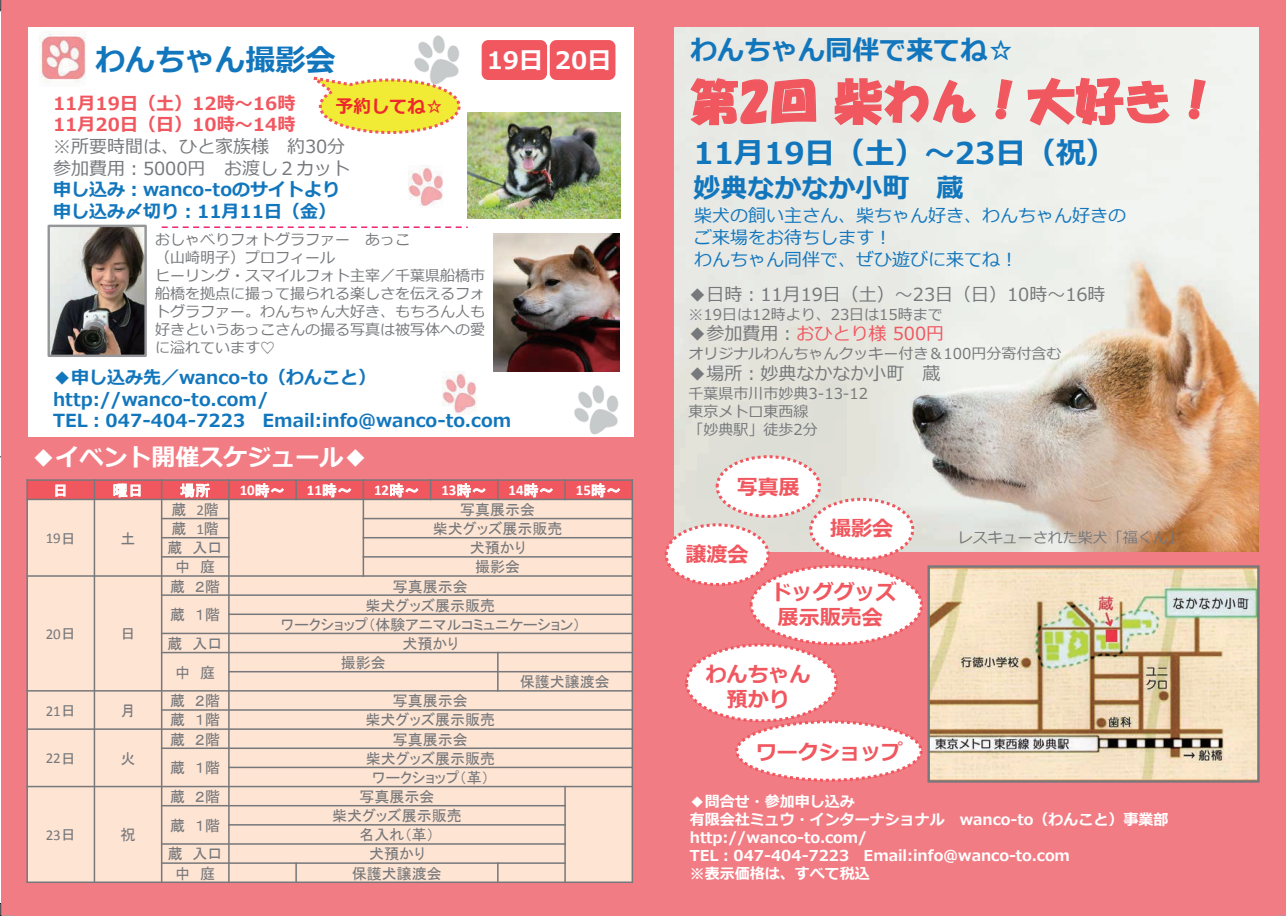
<style>
.page{position:relative;width:1286px;height:916px;background:#fff}
.page>*{position:absolute;margin:0;border:0;box-sizing:border-box;transform-origin:0 0}
.t1{font:48px "HGS Soei Kakupoptai";letter-spacing:.005em;color:#f0575f}
.t2{font:700 30px "Meiryo";color:#1276bd}
.t3{font:700 27px "Meiryo";color:#1276bd}
.t4{font:700 24px "Meiryo";color:#fff}
.t5{font:700 21px/25.2px "Meiryo";color:#f0575f;text-align:center}
.t6{font:700 18px/21.6px "Meiryo";color:#1276bd}
.t7{font:18px/21.6px "Meiryo";color:#76787b}
.t8{font:18px/21.6px "Meiryo";color:#1276bd}
.t9{font:700 18px/21.6px "Meiryo";letter-spacing:.005em;color:#f0575f}
.t10{font:18px "Meiryo";color:#f0575f}
.t11{font:700 18px "Meiryo";color:#ee292d}
.t12{font:15px/18px "Meiryo";color:#76787b}
.t13{font:15px/19.2px "MS P Gothic";color:#76787b;text-align:center}
.t14{font:700 15px/18px "Meiryo";color:#fff}
.t15{font:700 15px "Calibri";letter-spacing:-.005em;color:#fff}
.t16{font:15px "Calibri";letter-spacing:-.005em;color:#76787b}
.t17{font:15px "MS P Gothic";color:#fff}
.s1{font-family:"MS P Gothic";font-weight:400}
.s2{font-family:"MS P Gothic"}
.s3{font-family:"Calibri"}
.s4{color:#76787b}
</style>
<div class="page">
<div style="left:1px;top:0;width:1285px;height:916px;background:#f27c84"></div>
<img style="left:675px;top:27px;width:584px;height:524px">
<svg style="left:689px;top:77px;width:128px;height:49px;background:#e9cac8"></svg>
<svg style="left:833px;top:77px;width:144px;height:49px;background:#ead3d0"></svg>
<svg style="left:995px;top:78px;width:18px;height:42px"></svg>
<svg style="left:1027px;top:77px;width:143px;height:49px;background:#eed6d3"></svg>
<svg style="left:1188px;top:78px;width:19px;height:42px"></svg>
<div style="left:28px;top:27px;width:605px;height:409px;background:#fff"></div>
<img style="left:468px;top:112px;width:153px;height:107px">
<img style="left:51px;top:228px;width:93px;height:126px">
<div style="left:48px;top:225px;width:99px;height:132px;border:2px solid #939598"></div>
<svg style="left:162px;top:226px;width:306px;height:2px"></svg>
<img style="left:40px;top:32px;width:46px;height:51px">
<div style="left:482px;top:40px;width:65px;height:40px;background:#f0575f;border-radius:7px"></div>
<div style="left:550px;top:40px;width:65px;height:40px;background:#f0575f;border-radius:7px"></div>
<img style="left:414px;top:35px;width:46px;height:39px">
<img style="left:574px;top:385px;width:45px;height:50px">
<img style="left:442px;top:372px;width:35px;height:42px">
<hr style="left:26px;top:479px;width:2px;height:404px;background:#76787b">
<hr style="left:632px;top:479px;width:1px;height:404px;background:#76787b">
<hr style="left:26px;top:881px;width:607px;height:2px;background:#76787b">
<svg style="left:27px;top:479px;width:605px;height:403px;background:#f3d6c8"></svg>
<svg style="left:313px;top:74px;width:160px;height:66px"></svg>
<img style="left:408px;top:165px;width:35px;height:41px">
<img style="left:930px;top:568px;width:327px;height:211px">
<div style="left:927px;top:565px;width:333px;height:217px;border:2px solid #76787b"></div>
<img style="left:493px;top:234px;width:127px;height:138px">
<div style="left:717px;top:456px;width:102px;height:60px;background:#fff;border-radius:50%"></div>
<div style="left:716px;top:455px;width:105px;height:63px;border:3px dashed #f0575f;border-radius:50%"></div>
<div style="left:737px;top:721px;width:184px;height:59px;background:#fff;border-radius:50%"></div>
<div style="left:735px;top:720px;width:188px;height:61px;border:3px dashed #f0575f;border-radius:50%"></div>
<div style="left:811px;top:499px;width:102px;height:60px;background:#fff;border-radius:50%"></div>
<div style="left:809px;top:498px;width:105px;height:62px;border:3px dashed #f0575f;border-radius:50%"></div>
<div style="left:666px;top:525px;width:102px;height:59px;background:#fff;border-radius:50%"></div>
<div style="left:665px;top:523px;width:105px;height:63px;border:3px dashed #f0575f;border-radius:50%"></div>
<div style="left:751px;top:566px;width:170px;height:78px;background:#fff;border-radius:50%"></div>
<div style="left:750px;top:564px;width:173px;height:81px;border:3px dashed #f0575f;border-radius:50%"></div>
<div style="left:687px;top:645px;width:149px;height:75px;background:#fff;border-radius:50%"></div>
<div style="left:685px;top:643px;width:153px;height:79px;border:3px dashed #f0575f;border-radius:50%"></div>
<svg style="left:0;top:0;width:2px;height:12px"></svg>
<svg style="left:0;top:903px;width:14px;height:13px"></svg>
<h2 class="t2" style="left:96px;top:39px;width:241px">わんちゃん撮影会</h2>
<p class="t9" style="left:53px;top:93px;width:244px">11月19日（土）12時～16時<br>11月20日（日）10時～14時</p>
<p class="t7" style="left:53px;top:137px;width:298px">※所要時間は、ひと家族様 約30分参加費用：5000円 お渡し２カット</p>
<p class="t6" style="left:53px;top:180px;width:289px">申し込み：wanco-toのサイトより申し込み〆切り：11月11日（金）</p>
<p class="t12" style="left:155px;top:231px;width:332px">おしゃべりフォトグラファー あっこ<br>（山崎明子）プロフィール<br>ヒーリング・スマイルフォト主宰／千葉県船橋市船橋を拠点に撮って撮られる楽しさを伝えるフォトグラファー。わんちゃん大好き、もちろん人も好きというあっこさんの撮る写真は被写体への愛に溢れています♡</p>
<h3 class="t4" style="left:487px;top:43px;width:126px">19日 20日</h3>
<p class="t11" style="left:335px;top:94px;width:109px">予約してね☆</p>
<p class="t6" style="left:53px;top:368px;width:460px">◆申し込み先／wanco-to（わんこと）http://wanco-to.com/<br>TEL：047-404-7223 Email:info@wanco-to.com</p>
<h3 class="t4" style="left:31px;top:440px;width:337px">◆イベント開催スケジュール◆</h3>
<p class="t17" style="left:53px;top:483px;width:16px">日</p>
<p class="t17" style="left:113px;top:483px;width:32px">曜日</p>
<p class="t17" style="left:180px;top:483px;width:32px">場所</p>
<p class="t15" style="left:240px;top:481px;width:47px">10<span class="s1">時～</span></p>
<p class="t15" style="left:307px;top:481px;width:47px">11<span class="s1">時～</span></p>
<p class="t15" style="left:374px;top:481px;width:47px">12<span class="s1">時～</span></p>
<p class="t15" style="left:441px;top:481px;width:47px">13<span class="s1">時～</span></p>
<p class="t15" style="left:509px;top:481px;width:47px">14<span class="s1">時～</span></p>
<p class="t15" style="left:576px;top:481px;width:47px">15<span class="s1">時～</span></p>
<p class="t16" style="left:46px;top:529px;width:31px">19<span class="s2">日</span></p>
<p class="t13" style="left:120px;top:528px;width:16px">土</p>
<p class="t13" style="left:172px;top:500px;width:49px">蔵 <span class="s3">2</span>階</p>
<p class="t13" style="left:460px;top:500px;width:76px">写真展示会</p>
<p class="t13" style="left:172px;top:519px;width:49px">蔵 <span class="s3">1</span>階</p>
<p class="t13" style="left:433px;top:519px;width:131px">柴犬グッズ展示販売</p>
<p class="t13" style="left:168px;top:538px;width:56px">蔵 入口</p>
<p class="t13" style="left:470px;top:538px;width:58px">犬預かり</p>
<p class="t13" style="left:175px;top:557px;width:41px">中 庭</p>
<p class="t13" style="left:475px;top:557px;width:46px">撮影会</p>
<p class="t16" style="left:46px;top:624px;width:31px">20<span class="s2">日</span></p>
<p class="t13" style="left:120px;top:624px;width:16px">日</p>
<p class="t16" style="left:46px;top:701px;width:31px">21<span class="s2">日</span></p>
<p class="t13" style="left:120px;top:700px;width:16px">月</p>
<p class="t16" style="left:46px;top:749px;width:31px">22<span class="s2">日</span></p>
<p class="t13" style="left:120px;top:748px;width:16px">火</p>
<p class="t16" style="left:46px;top:825px;width:31px">23<span class="s2">日</span></p>
<p class="t13" style="left:120px;top:825px;width:16px">祝</p>
<p class="t13" style="left:170px;top:576px;width:52px">蔵 ２階</p>
<p class="t13" style="left:393px;top:576px;width:76px">写真展示会</p>
<p class="t13" style="left:170px;top:605px;width:52px">蔵 １階</p>
<p class="t13" style="left:280px;top:595px;width:302px">柴犬グッズ展示販売<br>ワークショップ（体験アニマルコミュニケーション）</p>
<p class="t13" style="left:168px;top:634px;width:56px">蔵 入口</p>
<p class="t13" style="left:403px;top:634px;width:58px">犬預かり</p>
<p class="t13" style="left:175px;top:662px;width:41px">中 庭</p>
<p class="t13" style="left:341px;top:653px;width:46px">撮影会</p>
<p class="t13" style="left:520px;top:672px;width:91px">保護犬譲渡会</p>
<p class="t13" style="left:170px;top:691px;width:52px">蔵 ２階</p>
<p class="t13" style="left:393px;top:691px;width:77px">写真展示会</p>
<p class="t13" style="left:170px;top:710px;width:52px">蔵 １階</p>
<p class="t13" style="left:366px;top:710px;width:131px">柴犬グッズ展示販売</p>
<p class="t13" style="left:170px;top:729px;width:52px">蔵 ２階</p>
<p class="t13" style="left:393px;top:729px;width:76px">写真展示会</p>
<p class="t13" style="left:170px;top:758px;width:52px">蔵 １階</p>
<p class="t13" style="left:366px;top:748px;width:131px">柴犬グッズ展示販売ワークショップ（革）</p>
<p class="t13" style="left:170px;top:787px;width:52px">蔵 ２階</p>
<p class="t13" style="left:359px;top:787px;width:76px">写真展示会</p>
<p class="t13" style="left:170px;top:815px;width:52px">蔵 １階</p>
<p class="t13" style="left:332px;top:806px;width:131px">柴犬グッズ展示販売名入れ（革）</p>
<p class="t13" style="left:168px;top:844px;width:56px">蔵 入口</p>
<p class="t13" style="left:369px;top:844px;width:58px">犬預かり</p>
<p class="t13" style="left:175px;top:863px;width:41px">中 庭</p>
<p class="t13" style="left:352px;top:863px;width:91px">保護犬譲渡会</p>
<h3 class="t3" style="left:690px;top:31px;width:325px">わんちゃん同伴で来てね☆</h3>
<h1 class="t1" style="left:690px;top:77px;width:531px">第2回柴わん！大好き！</h1>
<h2 class="t2" style="left:693px;top:133px;width:424px">11月19日（土）～23日（祝）</h2>
<h3 class="t3" style="left:693px;top:169px;width:272px">妙典なかなか小町 蔵</h3>
<p class="t8" style="left:694px;top:206px;width:433px">柴犬の飼い主さん、柴ちゃん好き、わんちゃん好きのご来場をお待ちします！<br>わんちゃん同伴で、ぜひ遊びに来てね！</p>
<p class="t7" style="left:688px;top:284px;width:419px">◆日時：11月19日（土）～23日（日）10時～16時</p>
<p class="t12" style="left:688px;top:306px;width:256px">※19日は12時より、23日は15時まで</p>
<p class="t10" style="left:688px;top:321px;width:257px"><span class="s4">◆参加費用：</span>おひとり様 500円</p>
<p class="t12" style="left:688px;top:345px;width:374px">オリジナルわんちゃんクッキー付き＆100円分寄付含む</p>
<p class="t7" style="left:688px;top:363px;width:253px">◆場所：妙典なかなか小町 蔵</p>
<p class="t12" style="left:688px;top:385px;width:181px">千葉県市川市妙典3‐13‐12東京メトロ東西線<br>「妙典駅」徒歩2分</p>
<h3 class="t5" style="left:737px;top:475px;width:64px">写真展</h3>
<h3 class="t5" style="left:685px;top:542px;width:65px">譲渡会</h3>
<h3 class="t5" style="left:830px;top:517px;width:64px">撮影会</h3>
<h3 class="t5" style="left:771px;top:580px;width:127px">ドッググッズ展示販売会</h3>
<h3 class="t5" style="left:706px;top:662px;width:106px">わんちゃん預かり</h3>
<h3 class="t5" style="left:756px;top:741px;width:148px">ワークショップ</h3>
<p class="t12" style="left:958px;top:529px;width:226px">レスキューされた柴犬「福くん」</p>
<p class="t14" style="left:690px;top:793px;width:480px">◆問合せ・参加申し込み<br>有限会社ミュウ・インターナショナル wanco-to（わんこと）事業部http://wanco-to.com/<br>TEL：047-404-7223 Email:info@wanco-to.com<br>※表示価格は、すべて税込</p>
</div>
